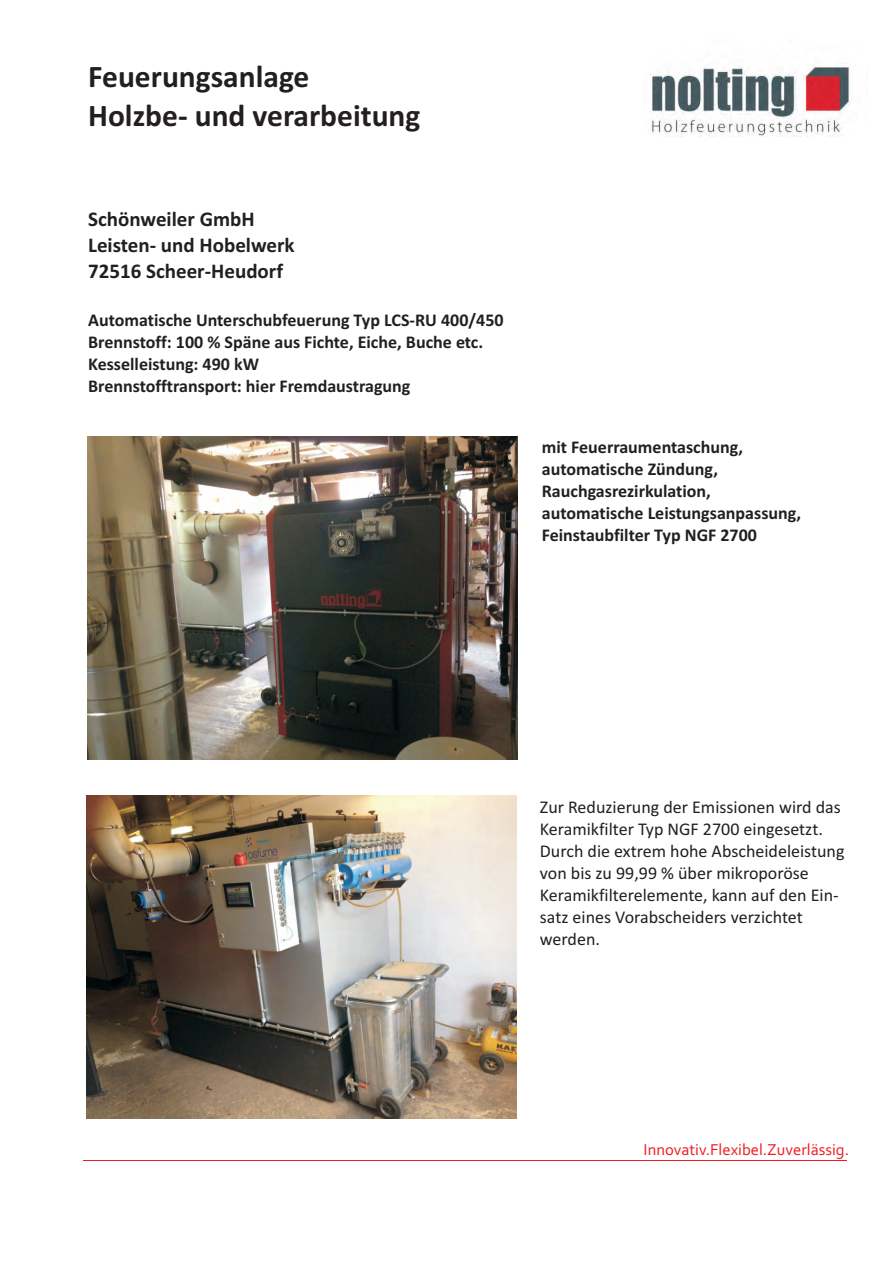
<style>
.page{position:relative;width:893px;height:1263px;background:#fff}
.page>*{position:absolute;margin:0;border:0;box-sizing:border-box;transform-origin:0 0}
.t1{font:700 31.5px/38.4px "Calibri";color:#231f20}
.t2{font:700 21px/25.7px "Calibri";color:#231f20}
.t3{font:700 18px/21.9px "Calibri";color:#231f20}
.t4{font:18px/21.9px "Calibri";color:#231f20}
.t5{font:16.5px "Corbel";color:#ee1d23}
</style>
<div class="page">
<hr style="left:84px;top:1160px;width:763px;height:1px;background:#ee1d23">
<img style="left:650px;top:65px;width:200px;height:71px">
<img style="left:87px;top:795px;width:429px;height:324px">
<img style="left:88px;top:436px;width:429px;height:324px">
<h1 class="t1" style="left:88px;top:60px;width:334px">Feuerungsanlage<br>Holzbe- und verarbeitung</h1>
<p class="t2" style="left:88px;top:208px;width:208px">Schönweiler GmbH<br>Leisten- und Hobelwerk<br>72516 Scheer-Heudorf</p>
<p class="t3" style="left:88px;top:311px;width:417px">Automatische Unterschubfeuerung Typ LCS-RU 400/450<br>Brennstoff: 100 % Späne aus Fichte, Eiche, Buche etc.<br>Kesselleistung: 490 kW<br>Brennstofftransport: hier Fremdaustragung</p>
<p class="t3" style="left:542px;top:437px;width:261px">mit Feuerraumentaschung, automatische Zündung,<br>Rauchgasrezirkulation, automatische Leistungsanpassung,<br>Feinstaubfilter Typ NGF 2700</p>
<p class="t4" style="left:540px;top:798px;width:306px">Zur Reduzierung der Emissionen wird das Keramikfilter Typ NGF 2700 eingesetzt.<br>Durch die extrem hohe Abscheideleistung von bis zu 99,99 % über mikroporöse Keramikfilterelemente, kann auf den Ein&shy;satz eines Vorabscheiders verzichtet werden.</p>
<p class="t5" style="left:644px;top:1142px;width:207px">Innovativ.Flexibel.Zuverlässig.</p>
</div>
